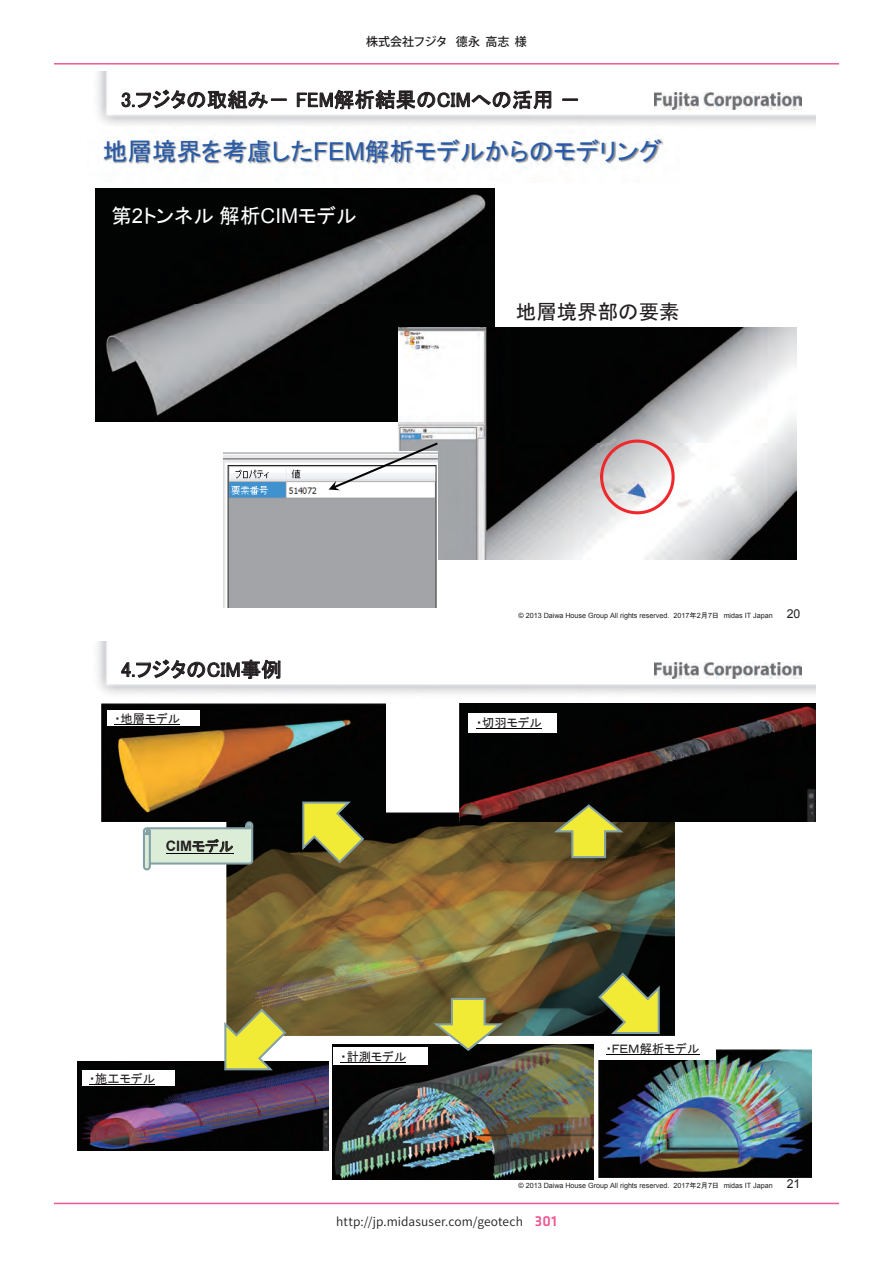
<style>
.page{position:relative;width:893px;height:1263px;background:#fff}
.page>*{position:absolute;margin:0;border:0;box-sizing:border-box;transform-origin:0 0}
.t1{font:24.6px "MS P Gothic";color:#275aa8}
.t2{font:20.55px "MS P Gothic";letter-spacing:.005em;color:#231f20}
.t3{font:20.55px "MS P Gothic";color:#fff}
.t4{font:700 14.4px "Arial";color:#231f20}
.t5{font:12.3px "MS P Gothic";color:#231f20}
.t6{font:12px "Source Han Sans JP";letter-spacing:.01em;color:#231f20}
.t7{font:500 12px "Koz Go Pro";color:#231f20}
.t8{font:7.2px "Arial";color:#231f20}
.s1{font-family:"Arial"}
.s2{font-family:"MS P Gothic";font-weight:400}
.s3{font-family:"MS P Gothic"}
.s4{font-size:12.3px}
.s5{font-family:"Klavika";font-weight:500;font-size:15px;color:#f05893}
</style>
<div class="page">
<hr style="left:54px;top:63px;width:785px;height:2px;background:#f05893">
<hr style="left:54px;top:1203px;width:785px;height:1px;background:#f05893">
<img style="left:97px;top:72px;width:718px;height:53px">
<img style="left:655px;top:92px;width:147px;height:17px">
<svg style="left:122px;top:90px;width:165px;height:20px"></svg>
<svg style="left:297px;top:90px;width:254px;height:19px"></svg>
<svg style="left:562px;top:99px;width:16px;height:2px"></svg>
<img style="left:95px;top:189px;width:400px;height:232px">
<img style="left:399px;top:327px;width:398px;height:233px">
<img style="left:224px;top:452px;width:213px;height:155px">
<svg style="left:600px;top:439px;width:75px;height:75px"></svg>
<svg style="left:329px;top:442px;width:109px;height:48px"></svg>
<img style="left:103px;top:137px;width:561px;height:31px">
<img style="left:97px;top:642px;width:718px;height:78px">
<img style="left:655px;top:662px;width:147px;height:17px">
<img style="left:598px;top:1049px;width:214px;height:128px">
<svg style="left:121px;top:659px;width:159px;height:20px"></svg>
<img style="left:226px;top:812px;width:449px;height:223px">
<div style="left:598px;top:1038px;width:118px;height:21px;background:#fff"></div>
<hr style="left:606px;top:1054px;width:93px;height:1px;background:#030303">
<img style="left:101px;top:703px;width:285px;height:118px">
<div style="left:107px;top:710px;width:93px;height:16px;background:#fff"></div>
<hr style="left:114px;top:724px;width:66px;height:1px;background:#030303">
<svg style="left:143px;top:821px;width:110px;height:49px;background:#c0cec2"></svg>
<hr style="left:166px;top:853px;width:67px;height:1px;background:#030303">
<img style="left:460px;top:704px;width:355px;height:117px">
<svg style="left:598px;top:972px;width:62px;height:62px;background:#8c8f34"></svg>
<img style="left:332px;top:1044px;width:261px;height:136px">
<img style="left:78px;top:1062px;width:250px;height:88px">
<svg style="left:224px;top:1008px;width:62px;height:62px;background:#bcb954"></svg>
<svg style="left:433px;top:998px;width:70px;height:53px;background:#a29e4b"></svg>
<div style="left:333px;top:1047px;width:95px;height:18px;background:#fff"></div>
<hr style="left:341px;top:1062px;width:65px;height:1px;background:#030303">
<div style="left:82px;top:1070px;width:92px;height:16px;background:#fff"></div>
<hr style="left:89px;top:1084px;width:66px;height:1px;background:#030303">
<div style="left:469px;top:713px;width:88px;height:19px;background:#fff"></div>
<hr style="left:476px;top:729px;width:66px;height:1px;background:#030303">
<svg style="left:302px;top:801px;width:62px;height:62px;background:#9b9936"></svg>
<svg style="left:554px;top:804px;width:69px;height:54px;background:#838030"></svg>
<h3 class="t7" style="left:366px;top:34px;width:162px">株式会社フジタ 德永 高志 様</h3>
<h2 class="t2" style="left:121px;top:89px;width:461px">3.フジタの取組み－ FEM解析結果のCIMへの活用－</h2>
<h1 class="t1" style="left:103px;top:138px;width:561px">地層境界を考慮した<span class="s1">FEM</span>解析モデルからのモデリング</h1>
<h2 class="t3" style="left:111px;top:205px;width:247px">第<span class="s1">2</span>トンネル解析<span class="s1">CIM</span>モデル</h2>
<h2 class="t2" style="left:516px;top:301px;width:165px">地層境界部の要素</h2>
<h2 class="t2" style="left:121px;top:659px;width:162px">4.フジタのCIM事例</h2>
<h3 class="t5" style="left:114px;top:712px;width:67px">・地層モデル</h3>
<h3 class="t4" style="left:166px;top:837px;width:69px">CIM<span class="s2">モデル</span></h3>
<p class="t8" style="left:518px;top:611px;width:283px">© 2013 Daiwa House Group All rights reserved. 2017<span class="s3">年</span>2<span class="s3">月</span>7<span class="s3">日</span> midas IT Japan <span class="s4">20</span></p>
<h3 class="t5" style="left:476px;top:717px;width:67px">・切羽モデル</h3>
<h3 class="t5" style="left:89px;top:1072px;width:67px">・施工モデル</h3>
<h3 class="t5" style="left:341px;top:1050px;width:67px">・計測モデル</h3>
<h3 class="t5" style="left:606px;top:1043px;width:95px">・ＦＥＭ解析モデル</h3>
<p class="t8" style="left:518px;top:1180px;width:283px">© 2013 Daiwa House Group All rights reserved. 2017<span class="s3">年</span>2<span class="s3">月</span>7<span class="s3">日</span> midas IT Japan <span class="s4">21</span></p>
<h3 class="t6" style="left:336px;top:1214px;width:222px">http://jp.midasuser.com/geotech　<span class="s5">301</span></h3>
</div>
